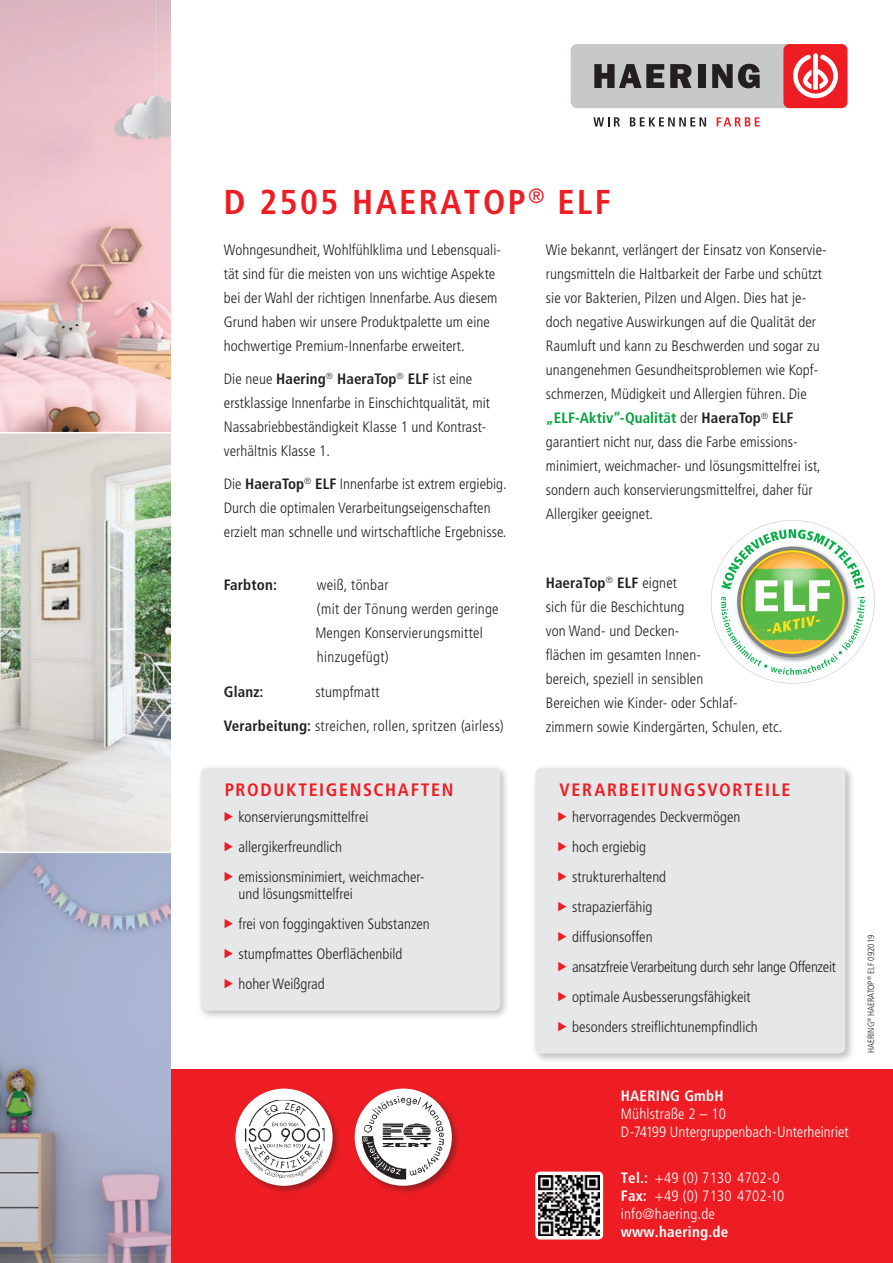
<style>
.page{position:relative;width:893px;height:1263px;background:#fff}
.page>*{position:absolute;margin:0;border:0;box-sizing:border-box;transform-origin:0 0}
.t1{font:700 condensed 34.5px "Frutiger LT";letter-spacing:.07em;color:#ee1d23}
.t2{font:700 condensed 18px "Frutiger LT";letter-spacing:.09em;color:#ee1d23}
.t3{font:300 condensed 15px/24px "Frutiger LT";letter-spacing:.005em;color:#231f20}
.t4{font:300 condensed 15px "Frutiger LT";letter-spacing:.015em;color:#fff}
.t5{font:300 condensed 15px/30px "Frutiger LT";letter-spacing:-.02em;color:#231f20}
.t6{font:700 condensed 15px "Frutiger LT";letter-spacing:.015em;color:#fff}
.t7{font:700 condensed 15px "Frutiger LT";letter-spacing:.01em;color:#231f20}
.t8{font:300 condensed 9px "Frutiger LT";color:#231f20}
.s1{font-weight:700}
.s2{font-weight:700;color:#00a13a}
</style>
<div class="page">
<div style="left:163px;top:1069px;width:730px;height:194px;background:#ee1d23"></div>
<svg style="left:536px;top:1172px;width:66px;height:67px"></svg>
<img style="left:539px;top:1175px;width:60px;height:60px">
<div style="left:535px;top:1171px;width:68px;height:68px;border:1px solid #fff;border-radius:4px"></div>
<img style="left:0;top:433px;width:170px;height:830px">
<div style="left:234px;top:1087px;width:107px;height:107px;background:#231f20;opacity:.4"></div>
<div style="left:235px;top:1088px;width:98px;height:98px;background:#fff;border-radius:50%"></div>
<img style="left:245px;top:1100px;width:80px;height:78px">
<div style="left:353px;top:1087px;width:107px;height:107px;background:#231f20;opacity:.4"></div>
<div style="left:355px;top:1088px;width:97px;height:98px;background:#fff;border-radius:50%"></div>
<img style="left:362px;top:1096px;width:82px;height:83px">
<img style="left:0;top:0;width:170px;height:432px">
<hr style="left:0;top:851px;width:186px;height:2px;background:#fff">
<div style="left:571px;top:44px;width:226px;height:64px;background:#c7c8ca;border-radius:6px"></div>
<svg style="left:593px;top:117px;width:27px;height:9px"></svg>
<svg style="left:630px;top:117px;width:76px;height:9px"></svg>
<svg style="left:717px;top:117px;width:43px;height:9px"></svg>
<svg style="left:594px;top:64px;width:70px;height:24px"></svg>
<svg style="left:670px;top:64px;width:21px;height:24px"></svg>
<div style="left:698px;top:64px;width:7px;height:24px;background:#231f20"></div>
<svg style="left:712px;top:64px;width:48px;height:24px"></svg>
<div style="left:783px;top:44px;width:64px;height:64px;background:#ee1d23;border-radius:6px"></div>
<svg style="left:793px;top:53px;width:45px;height:45px"></svg>
<div style="left:196px;top:764px;width:314px;height:257px;background:#231f20;opacity:.3"></div>
<div style="left:201px;top:768px;width:299px;height:242px;background:#e6e7e9;border-radius:6px"></div>
<div style="left:531px;top:764px;width:324px;height:300px;background:#231f20;opacity:.3"></div>
<div style="left:535px;top:768px;width:310px;height:285px;background:#e6e7e9;border-radius:6px"></div>
<svg style="left:711px;top:520px;width:164px;height:164px"></svg>
<p class="t1" style="left:224px;top:182px;width:388px">D 2505 HAERATOP<sup>®</sup> ELF</p>
<p class="t3" style="left:224px;top:238px;width:279px">Wohngesundheit, Wohlfühlklima und Lebensquali&shy;tät sind für die meisten von uns wichtige Aspekte bei der Wahl der richtigen Innenfarbe. Aus diesem Grund haben wir unsere Produktpalette um eine hochwertige Premium-Innenfarbe erweitert.</p>
<p class="t3" style="left:224px;top:367px;width:268px">Die neue <span class="s1">Haering</span><sup>®</sup> <span class="s1">HaeraTop</span><sup>®</sup> <span class="s1">ELF</span> ist eine erstklassige Innenfarbe in Einschichtqualität, mit<br>Nassabriebbeständigkeit Klasse 1 und Kontrast-</p>
<p class="t3" style="left:224px;top:439px;width:108px">verhältnis Klasse 1.</p>
<p class="t3" style="left:224px;top:471px;width:284px">Die <span class="s1">HaeraTop</span><sup>®</sup> <span class="s1">ELF</span> Innenfarbe ist extrem ergiebig.<br>Durch die optimalen Verarbeitungseigenschaften erzielt man schnelle und wirtschaftliche Ergebnisse.</p>
<p class="t7" style="left:224px;top:576px;width:55px">Farbton:</p>
<p class="t3" style="left:315px;top:573px;width:185px">weiß, tönbar<br>(mit der Tönung werden geringe<br>Mengen Konservierungsmittel hinzugefügt)</p>
<p class="t7" style="left:224px;top:682px;width:41px">Glanz:</p>
<p class="t3" style="left:315px;top:680px;width:66px">stumpfmatt</p>
<p class="t3" style="left:224px;top:714px;width:281px"><span class="s1">Verarbeitung:</span> streichen, rollen, spritzen (airless)</p>
<p class="t3" style="left:546px;top:238px;width:282px">Wie bekannt, verlängert der Einsatz von Konservie&shy;rungsmitteln die Haltbarkeit der Farbe und schützt sie vor Bakterien, Pilzen und Algen. Dies hat je&shy;doch negative Auswirkungen auf die Qualität der Raumluft und kann zu Beschwerden und sogar zu unangenehmen Gesundheitsproblemen wie Kopf&shy;schmerzen, Müdigkeit und Allergien führen. Die <span class="s2">„ELF-Aktiv“-Qualität</span> der <span class="s1">HaeraTop</span><sup>®</sup> <span class="s1">ELF</span></p>
<p class="t3" style="left:546px;top:430px;width:276px">garantiert nicht nur, dass die Farbe emissions&shy;minimiert, weichmacher- und lösungsmittelfrei ist, sondern auch konservierungsmittelfrei, daher für Allergiker geeignet.</p>
<p class="t3" style="left:546px;top:571px;width:194px"><span class="s1">HaeraTop</span><sup>®</sup> <span class="s1">ELF</span> eignet<br>sich für die Beschichtung<br>von Wand- und Decken-<br>flächen im gesamten Innen&shy;bereich, speziell in sensiblen<br>Bereichen wie Kinder- oder Schlaf-</p>
<p class="t3" style="left:546px;top:715px;width:238px">zimmern sowie Kindergärten, Schulen, etc.</p>
<p class="t2" style="left:225px;top:779px;width:230px">PRODUKTEIGENSCHAFTEN</p>
<p class="t3" style="left:238px;top:805px;width:131px">konservierungsmittelfrei</p>
<p class="t3" style="left:238px;top:835px;width:105px">allergikerfreundlich</p>
<p class="t3" style="left:238px;top:865px;width:188px">emissionsminimiert, weichmacher-</p>
<p class="t3" style="left:238px;top:882px;width:116px">und lösungsmittelfrei</p>
<p class="t3" style="left:238px;top:912px;width:193px">frei von foggingaktiven Substanzen</p>
<p class="t3" style="left:238px;top:942px;width:165px">stumpfmattes Oberflächenbild</p>
<p class="t3" style="left:238px;top:972px;width:88px">hoher Weißgrad</p>
<p class="t2" style="left:560px;top:779px;width:232px">VERARBEITUNGSVORTEILE</p>
<p class="t3" style="left:572px;top:805px;width:170px">hervorragendes Deckvermögen</p>
<p class="t3" style="left:572px;top:835px;width:75px">hoch ergiebig</p>
<p class="t3" style="left:572px;top:865px;width:95px">strukturerhaltend</p>
<p class="t3" style="left:572px;top:895px;width:82px">strapazierfähig</p>
<p class="t5" style="left:572px;top:922px;width:265px">diffusionsoffen<br>ansatzfreie Verarbeitung durch sehr lange Offenzeit</p>
<p class="t3" style="left:572px;top:985px;width:180px">optimale Ausbesserungsfähigkeit</p>
<p class="t3" style="left:572px;top:1015px;width:187px">besonders streiflichtunempfindlich</p>
<p class="t6" style="left:621px;top:1087px;width:104px">HAERING GmbH</p>
<p class="t4" style="left:621px;top:1106px;width:107px">Mühlstraße 2 – 10</p>
<p class="t4" style="left:621px;top:1124px;width:229px">D-74199 Untergruppenbach-Unterheinriet</p>
<p class="t4" style="left:621px;top:1169px;width:160px"><span class="s1">Tel.:</span> +49 (0) 7130 4702-0</p>
<p class="t4" style="left:621px;top:1187px;width:165px"><span class="s1">Fax:</span> +49 (0) 7130 4702-10</p>
<p class="t4" style="left:621px;top:1205px;width:96px">info@haering.de</p>
<p class="t6" style="left:621px;top:1222px;width:109px">www.haering.de</p>
<p class="t8" style="left:866px;top:1053px;width:120px;rotate:-90deg">HAERING<sup>®</sup> HAERATOP<sup>®</sup> ELF 092019</p>
</div>
